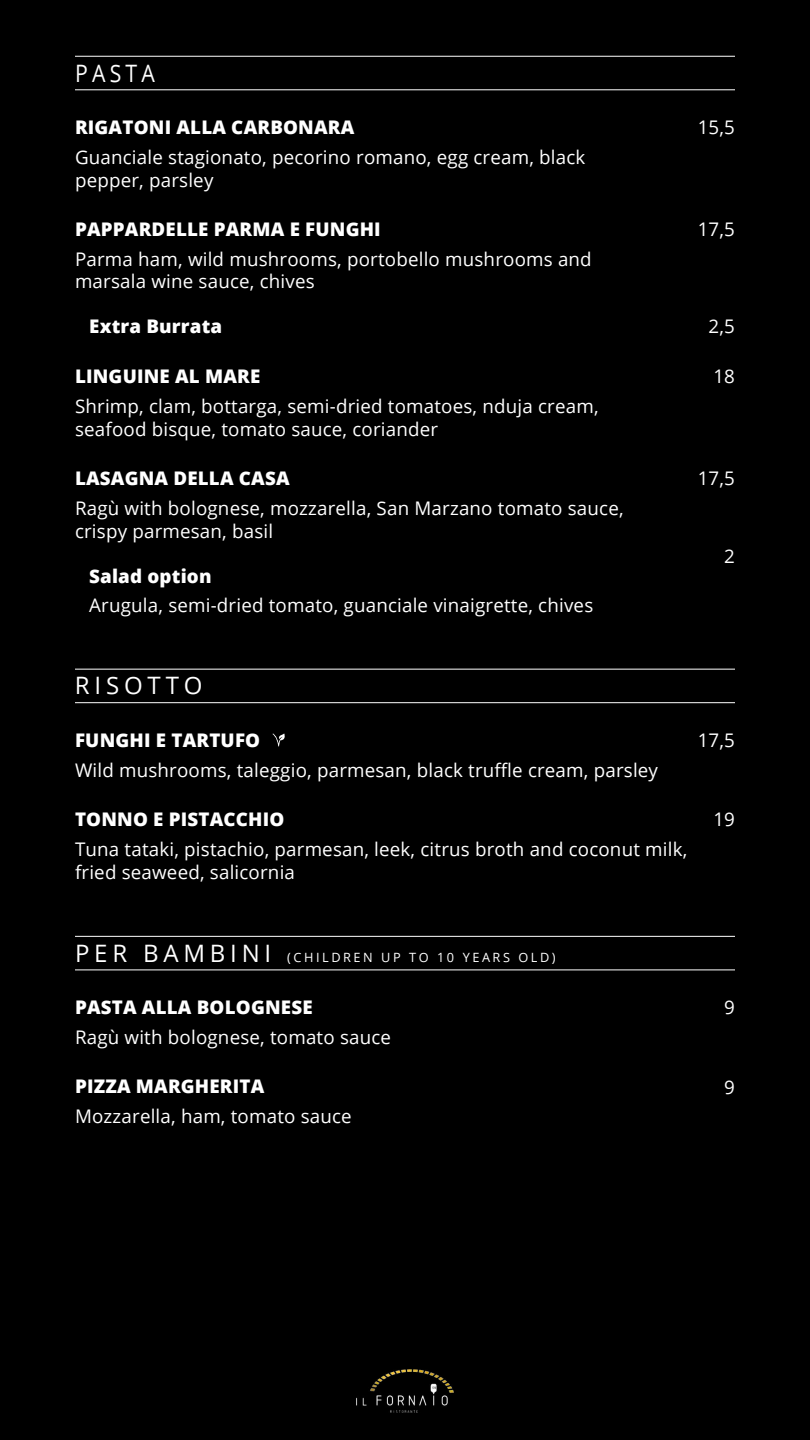
<style>
.page{position:relative;width:810px;height:1440px;background:#000}
.page>*{position:absolute;margin:0;border:0;box-sizing:border-box;transform-origin:0 0}
.t1{font:24px "Open Sans";letter-spacing:.2em;color:#fff}
.t2{font:24px "Open Sans";letter-spacing:.2em;color:#fff;scale:.88 1}
.t3{font:18.75px/22.5px "Open Sans";letter-spacing:.01em;color:#fff}
.t4{font:800 18.75px "Open Sans";letter-spacing:.01em;color:#fff}
.t5{font:12.75px "Open Sans";letter-spacing:.2em;color:#fff}
.s1{font-size:24px}
</style>
<div class="page">
<img style="left:357px;top:1370px;width:96px;height:43px">
<hr style="left:75px;top:89px;width:660px;height:1px;background:#fff">
<hr style="left:75px;top:56px;width:660px;height:1px;background:#fff">
<hr style="left:75px;top:936px;width:660px;height:1px;background:#fff">
<hr style="left:75px;top:970px;width:660px;height:1px;background:#fff">
<hr style="left:75px;top:669px;width:660px;height:1px;background:#fff">
<hr style="left:75px;top:702px;width:660px;height:1px;background:#fff">
<svg style="left:273px;top:734px;width:12px;height:12px"></svg>
<p class="t2" style="left:75px;top:56px;width:92px">PASTA</p>
<p class="t4" style="left:75px;top:113px;width:281px">RIGATONI ALLA CARBONARA</p>
<p class="t3" style="left:75px;top:146px;width:512px">Guanciale stagionato, pecorino romano, egg cream, black pepper, parsley</p>
<p class="t3" style="left:698px;top:116px;width:39px">15,5</p>
<p class="t4" style="left:75px;top:215px;width:307px">PAPPARDELLE PARMA E FUNGHI</p>
<p class="t3" style="left:75px;top:247px;width:518px">Parma ham, wild mushrooms, portobello mushrooms and marsala wine sauce, chives</p>
<p class="t4" style="left:89px;top:312px;width:135px">Extra Burrata</p>
<p class="t3" style="left:709px;top:315px;width:28px">2,5</p>
<p class="t3" style="left:698px;top:217px;width:39px">17,5</p>
<p class="t4" style="left:75px;top:362px;width:187px">LINGUINE AL MARE</p>
<p class="t3" style="left:75px;top:395px;width:525px">Shrimp, clam, bottarga, semi-dried tomatoes, nduja cream, seafood bisque, tomato sauce, coriander</p>
<p class="t4" style="left:75px;top:464px;width:216px">LASAGNA DELLA CASA</p>
<p class="t3" style="left:75px;top:496px;width:550px">Ragù with bolognese, mozzarella, San Marzano tomato sauce, crispy parmesan, basil</p>
<p class="t4" style="left:89px;top:561px;width:124px">Salad option</p>
<p class="t3" style="left:89px;top:594px;width:506px">Arugula, semi-dried tomato, guanciale vinaigrette, chives</p>
<p class="t3" style="left:713px;top:365px;width:23px">18</p>
<p class="t3" style="left:698px;top:467px;width:39px">17,5</p>
<p class="t3" style="left:724px;top:545px;width:12px">2</p>
<p class="t1" style="left:75px;top:669px;width:129px">RISOTTO</p>
<p class="t4" style="left:75px;top:726px;width:187px">FUNGHI E TARTUFO</p>
<p class="t3" style="left:75px;top:758px;width:585px">Wild mushrooms, taleggio, parmesan, black truffle cream, parsley</p>
<p class="t4" style="left:75px;top:805px;width:211px">TONNO E PISTACCHIO</p>
<p class="t3" style="left:75px;top:838px;width:614px">Tuna tataki, pistachio, parmesan, leek, citrus broth and coconut milk, fried seaweed, salicornia</p>
<p class="t3" style="left:698px;top:728px;width:39px">17,5</p>
<p class="t3" style="left:713px;top:808px;width:23px">19</p>
<p class="t5" style="left:75px;top:948px;width:482px"><span class="s1">PER BAMBINI</span> (CHILDREN UP TO 10 YEARS OLD)</p>
<p class="t4" style="left:75px;top:993px;width:239px">PASTA ALLA BOLOGNESE</p>
<p class="t3" style="left:75px;top:1026px;width:318px">Ragù with bolognese, tomato sauce</p>
<p class="t4" style="left:75px;top:1072px;width:191px">PIZZA MARGHERITA</p>
<p class="t3" style="left:75px;top:1105px;width:278px">Mozzarella, ham, tomato sauce</p>
<p class="t3" style="left:724px;top:996px;width:12px">9</p>
<p class="t3" style="left:724px;top:1075px;width:12px">9</p>
</div>
